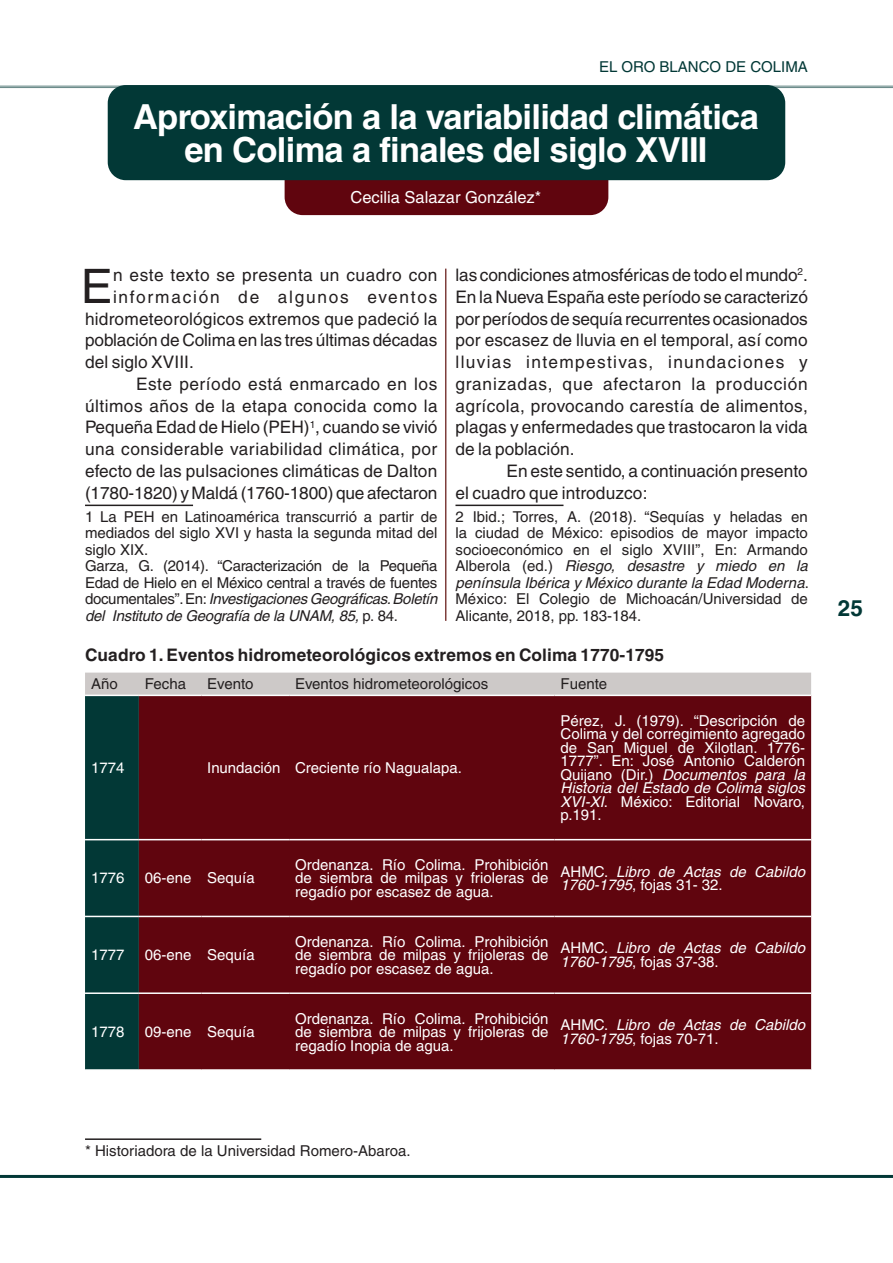
<style>
.page{position:relative;width:893px;height:1263px;background:#fff}
.page>*{position:absolute;margin:0;border:0;box-sizing:border-box;transform-origin:0 0}
.P1{font:47.55px "Helvetica";color:#231f20}
.TÌTULO{font:700 34.5px "Helvetica";letter-spacing:-.02em;color:#fff}
.t1{font:700 22.5px "Helvetica";color:#023836}
.TEXTO{font:17.25px/21.8px "Helvetica";letter-spacing:.005em;color:#231f20;text-align:justify}
.P1-2{font:17.25px "Helvetica";letter-spacing:.01em;color:#231f20}
.SINSAN{font:700 17.25px "Helvetica";letter-spacing:.01em;color:#231f20}
.P1-3{font:17.25px "Helvetica";letter-spacing:.03em;color:#231f20}
.P1-4{font:17.25px "Helvetica";letter-spacing:.1em;color:#231f20}
.AUTOR{font:16.5px "Helvetica";color:#fff}
.PIE_PAG{font:15px/16.5px "Helvetica";color:#231f20;text-align:justify}
.TABLA{font:15px/13.5px "Helvetica";color:#fff;text-align:justify}
.TABLA-2{font:italic 15px/13.5px "Helvetica";color:#fff}
.TABLA-3{font:15px "Helvetica";color:#231f20}
.t2{font:15px "Helvetica";color:#023836}
.s1{font-style:italic}
.s2{font-style:normal}
</style>
<div class="page">
<hr style="left:0;top:1175px;width:893px;height:3px;background:#023836">
<hr style="left:0;top:85px;width:893px;height:3px;background:#023836">
<div style="left:285px;top:157px;width:323px;height:58px;background:#60050e;border-radius:18px"></div>
<div style="left:108px;top:85px;width:677px;height:95px;background:#023836;border-radius:18px"></div>
<hr style="left:85px;top:505px;width:108px;height:1px;background:#231f20">
<hr style="left:85px;top:1138px;width:176px;height:2px;background:#231f20">
<hr style="left:455px;top:505px;width:108px;height:1px;background:#231f20">
<svg style="left:85px;top:673px;width:726px;height:396px;background:#5d7977"></svg>
<div style="left:139px;top:696px;width:672px;height:373px;background:#60050e"></div>
<hr style="left:85px;top:695px;width:54px;height:1px;background:#fff">
<hr style="left:139px;top:695px;width:62px;height:1px;background:#fff">
<hr style="left:201px;top:695px;width:88px;height:1px;background:#fff">
<hr style="left:289px;top:695px;width:266px;height:1px;background:#fff">
<hr style="left:555px;top:695px;width:256px;height:1px;background:#fff">
<hr style="left:85px;top:839px;width:54px;height:1px;background:#fff">
<hr style="left:139px;top:839px;width:62px;height:1px;background:#fff">
<hr style="left:201px;top:839px;width:88px;height:1px;background:#fff">
<hr style="left:289px;top:839px;width:266px;height:1px;background:#fff">
<hr style="left:555px;top:839px;width:256px;height:1px;background:#fff">
<hr style="left:85px;top:916px;width:54px;height:1px;background:#fff">
<hr style="left:139px;top:916px;width:62px;height:1px;background:#fff">
<hr style="left:201px;top:916px;width:88px;height:1px;background:#fff">
<hr style="left:289px;top:916px;width:266px;height:1px;background:#fff">
<hr style="left:555px;top:916px;width:256px;height:1px;background:#fff">
<hr style="left:85px;top:992px;width:54px;height:2px;background:#fff">
<hr style="left:139px;top:992px;width:62px;height:2px;background:#fff">
<hr style="left:201px;top:992px;width:88px;height:2px;background:#fff">
<hr style="left:289px;top:992px;width:266px;height:2px;background:#fff">
<hr style="left:555px;top:992px;width:256px;height:2px;background:#fff">
<hr style="left:445px;top:269px;width:1px;height:352px;background:#7e3e3c">
<p class="t2" style="left:599px;top:58px;width:210px">EL ORO BLANCO DE COLIMA</p>
<p class="TÌTULO" style="left:133px;top:95px;width:627px">Aproximación a la variabilidad climática</p>
<p class="TÌTULO" style="left:184px;top:128px;width:525px">en Colima a finales del siglo XVIII</p>
<p class="AUTOR" style="left:350px;top:187px;width:192px">Cecilia Salazar González*</p>
<p class="P1" style="left:81px;top:258px;width:33px">E</p>
<p class="P1-3" style="left:113px;top:265px;width:326px">n este texto se presenta un cuadro con</p>
<p class="P1-4" style="left:113px;top:287px;width:326px">información de algunos eventos</p>
<p class="P1-2" style="left:85px;top:308px;width:354px">hidrometeorológicos extremos que padeció la</p>
<p class="P1-2" style="left:85px;top:330px;width:354px">población de Colima en las tres últimas décadas</p>
<p class="P1-2" style="left:85px;top:352px;width:110px">del siglo XVIII.</p>
<p class="TEXTO" style="left:85px;top:373px;width:354px;text-indent:51px">Este período está enmarcado en los últimos años de la etapa conocida como la Pequeña Edad de Hielo (PEH)<sup>1</sup>, cuando se vivió una considerable variabilidad climática, por efecto de las pulsaciones climáticas de Dalton (1780-1820) y Maldá (1760-1800) que afectaron</p>
<p class="PIE_PAG" style="left:85px;top:508px;width:354px">1 La PEH en Latinoamérica transcurrió a partir de mediados del siglo XVI y hasta la segunda mitad del siglo XIX.</p>
<p class="PIE_PAG" style="left:85px;top:558px;width:354px">Garza, G. (2014). “Caracterización de la Pequeña Edad de Hielo en el México central a través de fuentes documentales”. En: <span class="s1">Investigaciones Geográficas. Boletín del Instituto de Geografía de la UNAM, 85,</span> p. 84.</p>
<p class="TEXTO" style="left:455px;top:264px;width:354px">las condiciones atmosféricas de todo el mundo<sup>2</sup>.<br>En la Nueva España este período se caracterizó por períodos de sequía recurrentes ocasionados por escasez de lluvia en el temporal, así como lluvias intempestivas, inundaciones y granizadas, que afectaron la producción agrícola, provocando carestía de alimentos, plagas y enfermedades que trastocaron la vida de la población.</p>
<p class="TEXTO" style="left:455px;top:460px;width:354px;text-indent:51px">En este sentido, a continuación presento el cuadro que introduzco:</p>
<p class="PIE_PAG" style="left:455px;top:508px;width:355px">2 Ibid.; Torres, A. (2018). “Sequías y heladas en la ciudad de México: episodios de mayor impacto socioeconómico en el siglo XVIII”, En: Armando Alberola (ed.) <span class="s1">Riesgo, desastre y miedo en la península Ibérica y México durante la Edad Moderna</span>.<br>México: El Colegio de Michoacán/Universidad de Alicante, 2018, pp. 183-184.</p>
<p class="SINSAN" style="left:85px;top:644px;width:581px">Cuadro 1. Eventos hidrometeorológicos extremos en Colima 1770-1795</p>
<p class="TABLA-3" style="left:91px;top:675px;width:28px">Año</p>
<p class="TABLA-3" style="left:145px;top:675px;width:43px">Fecha</p>
<p class="TABLA-3" style="left:207px;top:675px;width:48px">Evento</p>
<p class="TABLA-3" style="left:295px;top:675px;width:195px">Eventos hidrometeorológicos</p>
<p class="TABLA-3" style="left:561px;top:675px;width:48px">Fuente</p>
<p class="TABLA" style="left:91px;top:761px;width:35px">1774</p>
<p class="TABLA" style="left:207px;top:761px;width:75px">Inundación</p>
<p class="TABLA" style="left:295px;top:761px;width:168px">Creciente río Nagualapa.</p>
<p class="TABLA" style="left:561px;top:714px;width:246px">Pérez, J. (1979). “Descripción de Colima y del corregimiento agregado de San Miguel de Xilotlan. 1776- 1777”. En: José Antonio Calderón Quijano (Dir.) <span class="s1">Documentos para la Historia del Estado de Colima siglos XVI-XI</span>. México: Editorial Novaro, p.191.</p>
<p class="TABLA" style="left:91px;top:871px;width:35px">1776</p>
<p class="TABLA" style="left:145px;top:871px;width:48px">06-ene</p>
<p class="TABLA" style="left:207px;top:871px;width:49px">Sequía</p>
<p class="TABLA" style="left:91px;top:948px;width:35px">1777</p>
<p class="TABLA" style="left:145px;top:948px;width:48px">06-ene</p>
<p class="TABLA" style="left:207px;top:948px;width:49px">Sequía</p>
<p class="TABLA" style="left:91px;top:1025px;width:35px">1778</p>
<p class="TABLA" style="left:145px;top:1025px;width:48px">09-ene</p>
<p class="TABLA" style="left:207px;top:1025px;width:49px">Sequía</p>
<p class="TABLA" style="left:295px;top:858px;width:255px">Ordenanza. Río Colima. Prohibición de siembra de milpas y frioleras de regadío por escasez de agua.</p>
<p class="TABLA-2" style="left:561px;top:865px;width:246px"><span class="s2">AHMC.</span> Libro de Actas de Cabildo<br>1760-1795<span class="s2">, fojas 31- 32.</span></p>
<p class="TABLA" style="left:295px;top:935px;width:255px">Ordenanza. Río Colima. Prohibición de siembra de milpas y frijoleras de regadío por escasez de agua.</p>
<p class="TABLA-2" style="left:561px;top:941px;width:246px"><span class="s2">AHMC.</span> Libro de Actas de Cabildo<br>1760-1795<span class="s2">, fojas 37-38.</span></p>
<p class="TABLA" style="left:295px;top:1011px;width:255px">Ordenanza. Río Colima. Prohibición de siembra de milpas y frijoleras de regadío Inopia de agua.</p>
<p class="TABLA-2" style="left:561px;top:1018px;width:246px"><span class="s2">AHMC.</span> Libro de Actas de Cabildo<br>1760-1795<span class="s2">, fojas 70-71.</span></p>
<h3 class="t1" style="left:838px;top:594px;width:27px">25</h3>
<p class="PIE_PAG" style="left:85px;top:1142px;width:327px">* Historiadora de la Universidad Romero-Abaroa.</p>
</div>
